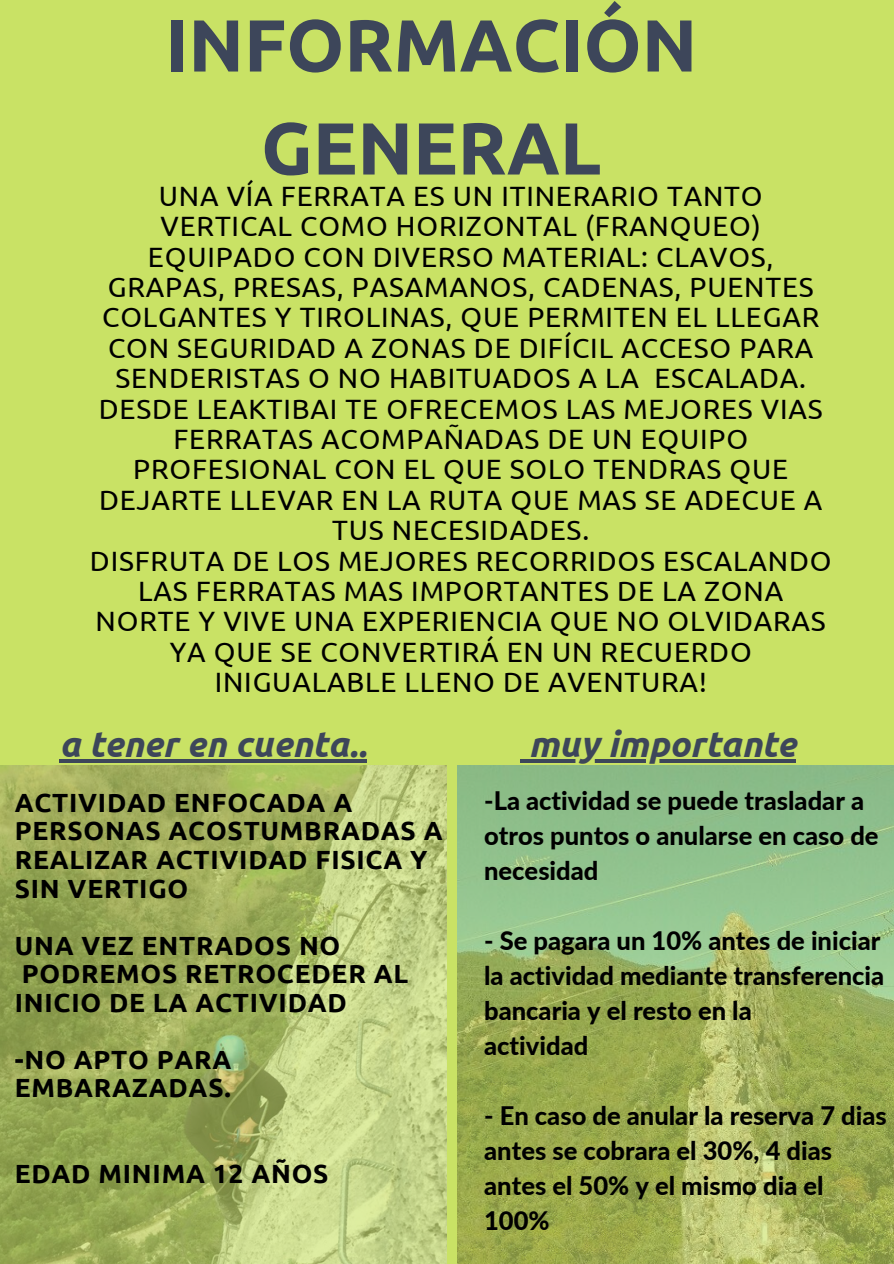
<style>
.page{position:relative;width:894px;height:1264px;background:#fff}
.page>*{position:absolute;margin:0;border:0;box-sizing:border-box;transform-origin:0 0}
.t1{font:700 73.5px/102.9px "Ubuntu";color:#3d465a;text-align:center}
.t2{font:italic 700 36px "Ubuntu";color:#3d465a}
.t3{font:27.9px/30.5px "Ubuntu";letter-spacing:.03em;color:#000;text-align:center}
.t4{font:700 26.25px/28.5px "Ubuntu";letter-spacing:.03em;color:#000}
.t5{font:800 25.5px/35.1px "Lato";color:#000}
</style>
<div class="page">
<div style="left:0;top:0;width:893px;height:1263px;background:#c9e265"></div>
<img style="left:0;top:765px;width:446px;height:498px">
<img style="left:457px;top:765px;width:436px;height:498px">
<hr style="left:59px;top:759px;width:308px;height:3px;background:#3d465a">
<svg style="left:520px;top:759px;width:8px;height:3px"></svg>
<hr style="left:528px;top:759px;width:267px;height:3px;background:#3d465a">
<h1 class="t1" style="left:165px;top:-7px;width:533px">INFORMACIÓN<br>GENERAL</h1>
<p class="t3" style="left:90px;top:180px;width:743px">UNA VÍA FERRATA ES UN ITINERARIO TANTO VERTICAL COMO HORIZONTAL (FRANQUEO)<br>EQUIPADO CON DIVERSO MATERIAL: CLAVOS, GRAPAS, PRESAS, PASAMANOS, CADENAS, PUENTES COLGANTES Y TIROLINAS, QUE PERMITEN EL LLEGAR CON SEGURIDAD A ZONAS DE DIFÍCIL ACCESO PARA SENDERISTAS O NO HABITUADOS A LA ESCALADA.<br>DESDE LEAKTIBAI TE OFRECEMOS LAS MEJORES VIAS FERRATAS ACOMPAÑADAS DE UN EQUIPO PROFESIONAL CON EL QUE SOLO TENDRAS QUE DEJARTE LLEVAR EN LA RUTA QUE MAS SE ADECUE A TUS NECESIDADES.<br>DISFRUTA DE LOS MEJORES RECORRIDOS ESCALANDO LAS FERRATAS MAS IMPORTANTES DE LA ZONA NORTE Y VIVE UNA EXPERIENCIA QUE NO OLVIDARAS YA QUE SE CONVERTIRÁ EN UN RECUERDO INIGUALABLE LLENO DE AVENTURA!</p>
<p class="t2" style="left:59px;top:723px;width:309px">a tener en cuenta..</p>
<p class="t2" style="left:528px;top:723px;width:269px">muy importante</p>
<p class="t4" style="left:15px;top:787px;width:429px">ACTIVIDAD ENFOCADA A<br>PERSONAS ACOSTUMBRADAS A<br>REALIZAR ACTIVIDAD FISICA Y<br>SIN VERTIGO</p>
<p class="t4" style="left:15px;top:930px;width:395px">UNA VEZ ENTRADOS NO<br>PODREMOS RETROCEDER AL<br>INICIO DE LA ACTIVIDAD</p>
<p class="t4" style="left:15px;top:1044px;width:218px">-NO APTO PARA<br>EMBARAZADAS.</p>
<p class="t4" style="left:15px;top:1159px;width:315px">EDAD MINIMA 12 AÑOS</p>
<p class="t5" style="left:484px;top:782px;width:396px">-La actividad se puede trasladar a otros puntos o anularse en caso de necesidad</p>
<p class="t5" style="left:484px;top:922px;width:401px">- Se pagara un 10% antes de iniciar la actividad mediante transferencia bancaria y el resto en la<br>actividad</p>
<p class="t5" style="left:484px;top:1097px;width:404px">- En caso de anular la reserva 7 dias antes se cobrara el 30%, 4 dias antes el 50% y el mismo dia el<br>100%</p>
</div>
